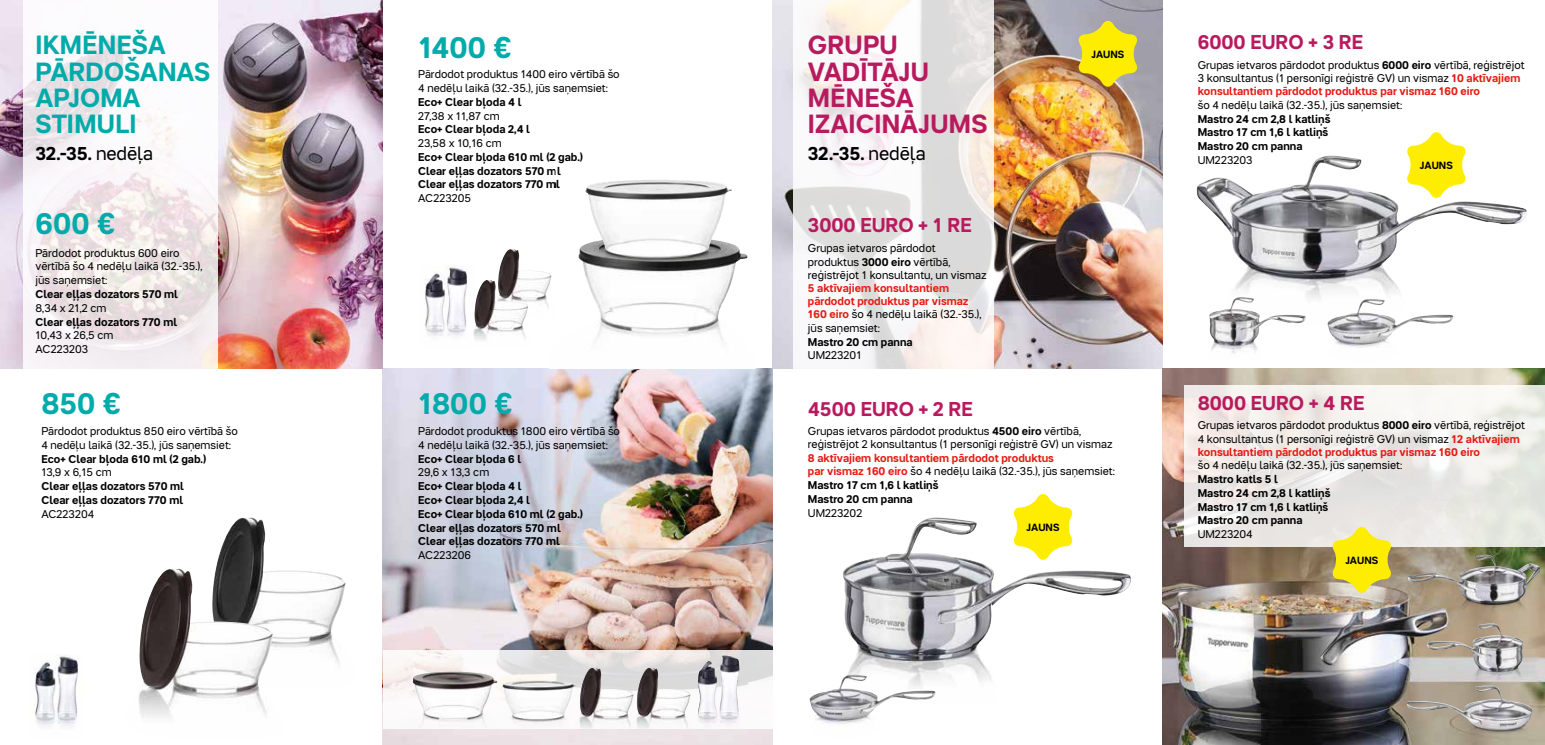
<style>
.page{position:relative;width:1545px;height:745px;background:#fff}
.page>*{position:absolute;margin:0;border:0;box-sizing:border-box;transform-origin:0 0}
.t1{font:700 30px "Tupper PRO";letter-spacing:.005em;color:#00abaa}
.t2{font:700 26.25px/26.2px "Tupper PRO";color:#00abaa}
.t3{font:700 26.25px/26.2px "Tupper PRO";letter-spacing:.005em;color:#b81a5e}
.t4{font:700 20px "Tupper PRO";color:#b81a5e}
.t5{font:700 18.75px "Tupper PRO";letter-spacing:-.005em;color:#000}
.t6{font:11.25px/13.1px "Tupper PRO";color:#000}
.t7{font:700 11.25px/13.8px "Tupper PRO";color:#000}
.t8{font:700 11.25px/13.8px "Tupper PRO";color:#e41b13}
.t9{font:700 10.5px "Tupper PRO";color:#000}
.s1{font-weight:400}
.s2{font-weight:700}
.s3{font-weight:400;color:#000}
.s4{color:#000}
.s5{font-weight:700;color:#e41b13}
</style>
<div class="page">
<img style="left:383px;top:369px;width:389px;height:375px">
<svg style="left:383px;top:649px;width:389px;height:79px"></svg>
<img style="left:1196px;top:155px;width:331px;height:162px">
<img style="left:1209px;top:297px;width:97px;height:57px">
<img style="left:1327px;top:298px;width:126px;height:50px">
<img style="left:773px;top:0;width:389px;height:369px">
<img style="left:0;top:0;width:383px;height:369px">
<svg style="left:23px;top:0;width:195px;height:369px"></svg>
<img style="left:1162px;top:369px;width:383px;height:375px">
<img style="left:547px;top:244px;width:210px;height:125px">
<img style="left:216px;top:517px;width:130px;height:148px">
<img style="left:138px;top:568px;width:146px;height:150px">
<svg style="left:1077px;top:20px;width:61px;height:68px;background:#dfce38"></svg>
<svg style="left:1406px;top:132px;width:61px;height:67px"></svg>
<svg style="left:1013px;top:494px;width:60px;height:23px"></svg>
<img style="left:34px;top:654px;width:44px;height:72px">
<img style="left:424px;top:265px;width:43px;height:71px">
<img style="left:843px;top:517px;width:288px;height:177px">
<img style="left:810px;top:674px;width:125px;height:50px">
<img style="left:585px;top:258px;width:147px;height:24px">
<img style="left:585px;top:180px;width:147px;height:78px">
<img style="left:498px;top:249px;width:59px;height:70px">
<img style="left:473px;top:280px;width:60px;height:60px">
<img style="left:696px;top:655px;width:45px;height:80px">
<img style="left:698px;top:655px;width:41px;height:63px">
<img style="left:639px;top:667px;width:57px;height:68px">
<img style="left:639px;top:667px;width:51px;height:50px">
<img style="left:397px;top:671px;width:105px;height:73px">
<img style="left:413px;top:671px;width:84px;height:48px">
<img style="left:502px;top:719px;width:71px;height:12px">
<img style="left:502px;top:680px;width:71px;height:39px">
<img style="left:573px;top:667px;width:66px;height:68px">
<img style="left:580px;top:667px;width:54px;height:50px">
<svg style="left:794px;top:0;width:200px;height:368px"></svg>
<svg style="left:1184px;top:385px;width:361px;height:161px;fill:#edeae5"></svg>
<svg style="left:1331px;top:525px;width:61px;height:68px;background:#eddf46"></svg>
<img style="left:1427px;top:670px;width:96px;height:14px">
<img style="left:1427px;top:623px;width:96px;height:47px">
<img style="left:1407px;top:729px;width:125px;height:15px">
<img style="left:1407px;top:684px;width:125px;height:45px">
<img style="left:1407px;top:603px;width:133px;height:19px">
<img style="left:1407px;top:554px;width:133px;height:49px">
<h2 class="t2" style="left:35px;top:32px;width:177px">IKMĒNEŠA<br>PĀRDOŠANAS<br>APJOMA<br>STIMULI</h2>
<h3 class="t5" style="left:35px;top:142px;width:119px">32.-35. <span class="s1">nedēļa</span></h3>
<h1 class="t1" style="left:35px;top:206px;width:82px">600 €</h1>
<p class="t6" style="left:35px;top:246px;width:169px;line-height:13.5px">Pārdodot produktus 600 eiro vērtībā šo 4 nedēļu laikā (32.-35.), jūs saņemsiet:</p>
<p class="t7" style="left:35px;top:287px;width:144px">Clear eļļas dozators 570 ml</p>
<p class="t6" style="left:35px;top:301px;width:73px">8,34 x 21,2 cm</p>
<p class="t7" style="left:35px;top:314px;width:143px">Clear eļļas dozators 770 ml</p>
<p class="t6" style="left:35px;top:328px;width:80px;line-height:13.8px">10,43 x 26,5 cm<br>AC223203</p>
<h1 class="t1" style="left:418px;top:30px;width:95px">1400 €</h1>
<p class="t6" style="left:418px;top:67px;width:203px;line-height:13.8px">Pārdodot produktus 1400 eiro vērtībā šo<br>4 nedēļu laikā (32.-35.), jūs saņemsiet:</p>
<p class="t7" style="left:418px;top:95px;width:105px">Eco+ Clear bļoda 4 l</p>
<p class="t6" style="left:418px;top:109px;width:83px">27,38 x 11,87 cm</p>
<p class="t7" style="left:418px;top:122px;width:113px">Eco+ Clear bļoda 2,4 l</p>
<p class="t6" style="left:418px;top:137px;width:85px">23,58 x 10,16 cm</p>
<p class="t7" style="left:418px;top:150px;width:166px">Eco+ Clear bļoda 610 ml (2 gab.)<br>Clear eļļas dozators 570 ml<br>Clear eļļas dozators 770 ml</p>
<p class="t6" style="left:418px;top:191px;width:55px">AC223205</p>
<h1 class="t1" style="left:41px;top:385px;width:81px">850 €</h1>
<h1 class="t1" style="left:418px;top:385px;width:96px">1800 €</h1>
<p class="t6" style="left:41px;top:424px;width:198px;line-height:13.8px">Pārdodot produktus 850 eiro vērtībā šo<br>4 nedēļu laikā (32.-35.), jūs saņemsiet:</p>
<p class="t7" style="left:41px;top:451px;width:166px">Eco+ Clear bļoda 610 ml (2 gab.)</p>
<p class="t6" style="left:41px;top:465px;width:72px">13,9 x 6,15 cm</p>
<p class="t7" style="left:41px;top:479px;width:144px">Clear eļļas dozators 570 ml<br>Clear eļļas dozators 770 ml</p>
<p class="t6" style="left:41px;top:507px;width:54px">AC223204</p>
<p class="t6" style="left:418px;top:424px;width:203px;line-height:13.8px">Pārdodot produktus 1800 eiro vērtībā šo<br>4 nedēļu laikā (32.-35.), jūs saņemsiet:</p>
<p class="t7" style="left:418px;top:451px;width:105px">Eco+ Clear bļoda 6 l</p>
<p class="t6" style="left:418px;top:465px;width:73px">29,6 x 13,3 cm</p>
<p class="t7" style="left:418px;top:479px;width:166px">Eco+ Clear bļoda 4 l<br>Eco+ Clear bļoda 2,4 l<br>Eco+ Clear bļoda 610 ml (2 gab.)<br>Clear eļļas dozators 570 ml<br>Clear eļļas dozators 770 ml</p>
<p class="t6" style="left:418px;top:548px;width:54px">AC223206</p>
<h2 class="t3" style="left:808px;top:32px;width:181px">GRUPU<br>VADĪTĀJU<br>MĒNEŠA<br>IZAICINĀJUMS</h2>
<h3 class="t5" style="left:808px;top:142px;width:119px">32.-35. <span class="s1">nedēļa</span></h3>
<h3 class="t4" style="left:808px;top:213px;width:165px">3000 EURO + 1 RE</h3>
<p class="t6" style="left:808px;top:242px;width:180px">Grupas ietvaros pārdodot produktus <span class="s2">3000 eiro</span> vērtībā, reģistrējot 1 konsultantu, un vismaz</p>
<p class="t8" style="left:808px;top:281px;width:175px;line-height:13.4px">5 aktīvajiem konsultantiem pārdodot produktus par vismaz<br>160 eiro <span class="s3">šo 4 nedēļu laikā (32.-35.), jūs saņemsiet:</span></p>
<p class="t7" style="left:808px;top:335px;width:106px">Mastro 20 cm panna</p>
<p class="t6" style="left:808px;top:349px;width:55px">UM223201</p>
<h3 class="t4" style="left:808px;top:396px;width:166px">4500 EURO + 2 RE</h3>
<p class="t9" style="left:1091px;top:48px;width:34px">JAUNS</p>
<p class="t6" style="left:808px;top:424px;width:306px">Grupas ietvaros pārdodot produktus <span class="s2">4500 eiro</span> vērtībā, reģistrējot 2 konsultantus (1 personīgi reģistrē GV) un vismaz</p>
<p class="t8" style="left:808px;top:450px;width:308px">8 aktīvajiem konsultantiem pārdodot produktus<br>par vismaz 160 eiro <span class="s3">šo 4 nedēļu laikā (32.-35.), jūs saņemsiet:<br></span><span class="s4">Mastro 17 cm 1,6 l katliņš<br>Mastro 20 cm panna</span></p>
<p class="t6" style="left:808px;top:506px;width:56px">UM223202</p>
<p class="t9" style="left:1027px;top:520px;width:34px">JAUNS</p>
<h3 class="t4" style="left:1198px;top:30px;width:167px">6000 EURO + 3 RE</h3>
<p class="t6" style="left:1198px;top:58px;width:328px">Grupas ietvaros pārdodot produktus <span class="s2">6000 eiro</span> vērtībā, reģistrējot<br>3 konsultantus (1 personīgi reģistrē GV) un vismaz <span class="s5">10 aktīvajiem konsultantiem pārdodot produktus par vismaz 160 eiro</span></p>
<p class="t6" style="left:1198px;top:98px;width:206px">šo 4 nedēļu laikā (32.-35.), jūs saņemsiet:</p>
<p class="t7" style="left:1198px;top:112px;width:134px">Mastro 24 cm 2,8 l katliņš<br>Mastro 17 cm 1,6 l katliņš<br>Mastro 20 cm panna</p>
<p class="t6" style="left:1198px;top:153px;width:56px">UM223203</p>
<p class="t9" style="left:1420px;top:159px;width:34px">JAUNS</p>
<h3 class="t4" style="left:1198px;top:390px;width:168px">8000 EURO + 4 RE</h3>
<p class="t6" style="left:1198px;top:418px;width:329px">Grupas ietvaros pārdodot produktus <span class="s2">8000 eiro</span> vērtībā, reģistrējot<br>4 konsultantus (1 personīgi reģistrē GV) un vismaz <span class="s5">12 aktīvajiem konsultantiem pārdodot produktus par vismaz 160 eiro</span></p>
<p class="t6" style="left:1198px;top:458px;width:206px">šo 4 nedēļu laikā (32.-35.), jūs saņemsiet:</p>
<p class="t7" style="left:1198px;top:472px;width:134px">Mastro katls 5 l<br>Mastro 24 cm 2,8 l katliņš<br>Mastro 17 cm 1,6 l katliņš<br>Mastro 20 cm panna</p>
<p class="t6" style="left:1198px;top:527px;width:56px">UM223204</p>
<p class="t9" style="left:1345px;top:553px;width:34px">JAUNS</p>
</div>
